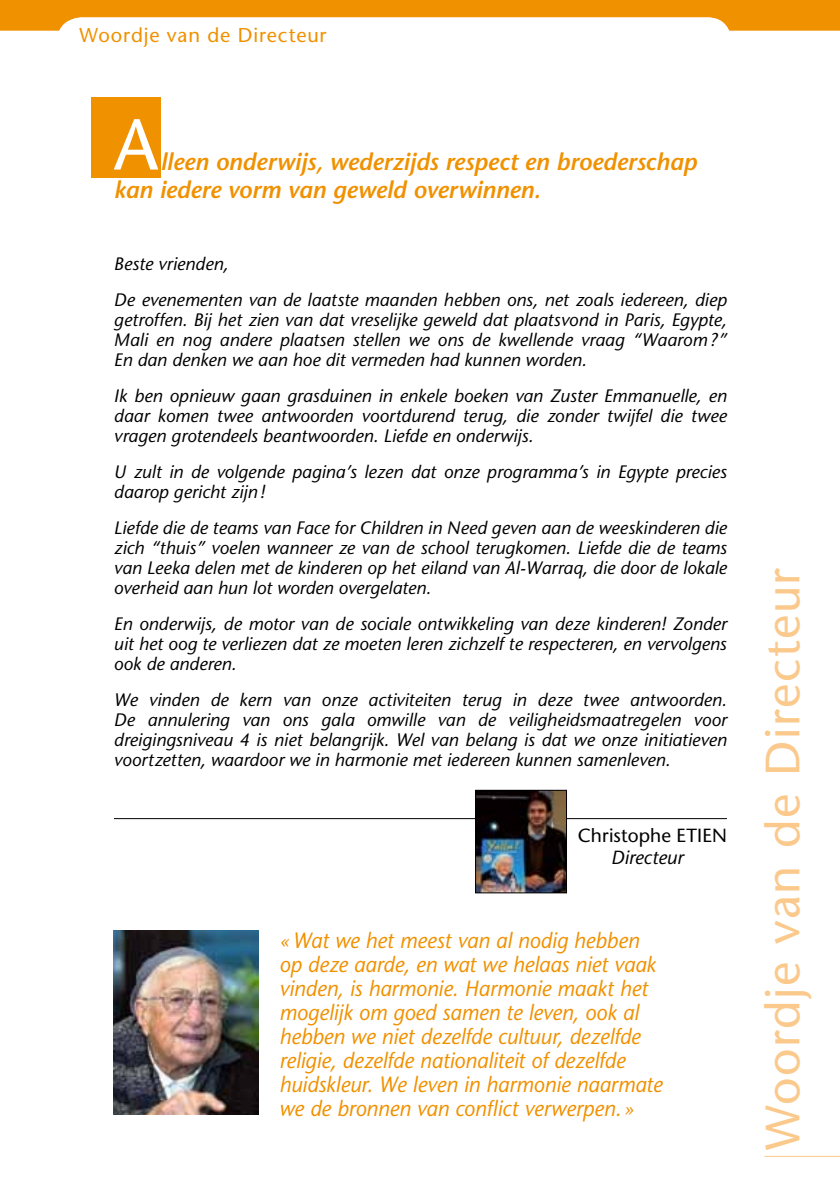
<style>
.page{position:relative;width:840px;height:1191px;background:#fff}
.page>*{position:absolute;margin:0;border:0;box-sizing:border-box;transform-origin:0 0}
.t1{font:72px "Stone Sans";color:#fff}
.t2{font:48px "Stone Sans";letter-spacing:.03em;color:#fac98b}
.t3{font:italic 600 24px/28px "Stone Sans";letter-spacing:-.005em;color:#f09100}
.t4{font:italic 22px/24px "Stone Sans";color:#f09100;scale:.95 1}
.t5{font:20px "Stone Sans";letter-spacing:.04em;color:#f09100}
.t6{font:19px "Stone Sans";letter-spacing:.005em;color:#000}
.t7{font:italic 19px "Stone Sans";color:#000}
.t8{font:italic 18px/20px "Stone Sans";letter-spacing:.005em;color:#000;text-align:justify}
</style>
<div class="page">
<div style="left:91px;top:97px;width:69px;height:80px;background:#f09100"></div>
<hr style="left:114px;top:818px;width:612px;height:1px;background:#000">
<img style="left:477px;top:792px;width:87px;height:99px">
<div style="left:475px;top:790px;width:91px;height:103px;border:1px solid #000"></div>
<img style="left:113px;top:930px;width:145px;height:184px">
<div style="left:0;top:0;width:839px;height:31px;background:#f09100"></div>
<div style="left:57px;top:17px;width:674px;height:68px;background:#fff;border-radius:24px"></div>
<hr style="left:764px;top:1155px;width:75px;height:1px;background:#fac98b">
<p class="t5" style="left:79px;top:22px;width:248px">Woordje van de Directeur</p>
<h1 class="t1" style="left:114px;top:100px;width:46px">A</h1>
<h3 class="t3" style="left:114px;top:147px;width:584px;text-indent:46px">lleen onderwijs, wederzijds respect en broederschap kan iedere vorm van geweld overwinnen.</h3>
<p class="t8" style="left:114px;top:245px;width:614px;line-height:36px">Beste vrienden,<br>De evenementen van de laatste maanden hebben ons, net zoals iedereen, diep</p>
<p class="t8" style="left:114px;top:309px;width:614px">getroffen. Bij het zien van dat vreselijke geweld dat plaatsvond in Paris, Egypte, Mali en nog andere plaatsen stellen we ons de kwellende vraag “Waarom?” En dan denken we aan hoe dit vermeden had kunnen worden.</p>
<p class="t8" style="left:114px;top:385px;width:614px">Ik ben opnieuw gaan grasduinen in enkele boeken van Zuster Emmanuelle, en daar komen twee antwoorden voortdurend terug, die zonder twijfel die twee vragen grotendeels beantwoorden. Liefde en onderwijs.</p>
<p class="t8" style="left:114px;top:461px;width:614px">U zult in de volgende pagina’s lezen dat onze programma’s in Egypte precies daarop gericht zijn!</p>
<p class="t8" style="left:114px;top:517px;width:614px">Liefde die de teams van Face for Children in Need geven aan de weeskinderen die zich “thuis” voelen wanneer ze van de school terugkomen. Liefde die de teams van Leeka delen met de kinderen op het eiland van Al-Warraq, die door de lokale overheid aan hun lot worden overgelaten.</p>
<p class="t8" style="left:114px;top:613px;width:614px">En onderwijs, de motor van de sociale ontwikkeling van deze kinderen! Zonder uit het oog te verliezen dat ze moeten leren zichzelf te respecteren, en vervolgens ook de anderen.</p>
<p class="t8" style="left:114px;top:689px;width:614px">We vinden de kern van onze activiteiten terug in deze twee antwoorden.<br>De annulering van ons gala omwille van de veiligheidsmaatregelen voor dreigingsniveau 4 is niet belangrijk. Wel van belang is dat we onze initiatieven voortzetten, waardoor we in harmonie met iedereen kunnen samenleven.</p>
<p class="t6" style="left:577px;top:823px;width:150px">Christophe ETIEN</p>
<p class="t7" style="left:610px;top:845px;width:74px">Directeur</p>
<p class="t4" style="left:279px;top:927px;width:404px">«Wat we het meest van al nodig hebben op deze aarde, en wat we helaas niet vaak vinden, is harmonie. Harmonie maakt het mogelijk om goed samen te leven, ook al hebben we niet dezelfde cultuur, dezelfde religie, dezelfde nationaliteit of dezelfde huidskleur. We leven in harmonie naarmate we de bronnen van conflict verwerpen. »</p>
<h2 class="t2" style="left:752px;top:1150px;width:584px;rotate:-90deg">Woordje van de Directeur</h2>
</div>
